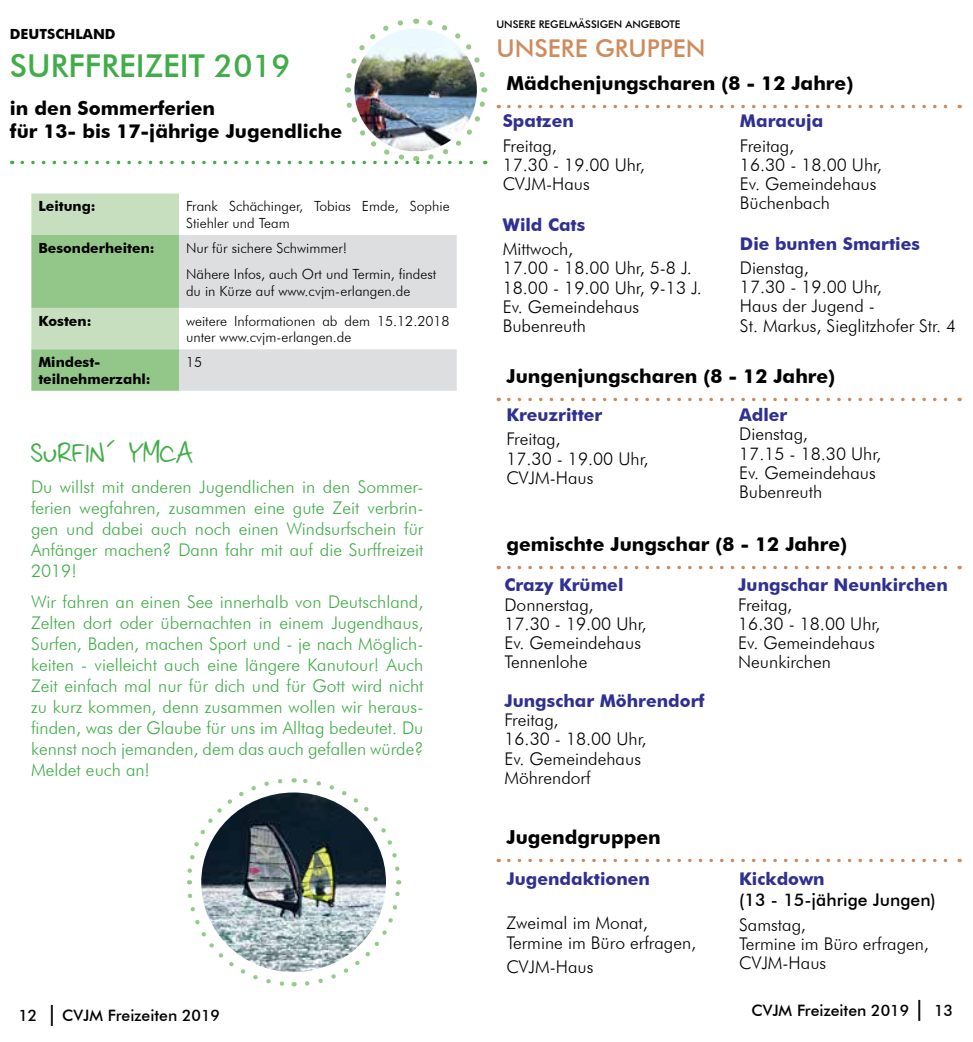
<style>
.page{position:relative;width:973px;height:1042px;background:#fff}
.page>*{position:absolute;margin:0;border:0;box-sizing:border-box;transform-origin:0 0}
.t1{font:500 31.5px "Futura BT";color:#41ad49}
.t2{font:28px "NICHTLUSTIG2";color:#41ad49}
.t3{font:500 24.5px "Futura BT";color:#ce8c5d}
.t4{font:700 19.25px/23.1px "Futura BT";color:#000}
.t5{font:300 17.5px/19.2px "Futura BT";color:#000}
.t6{font:300 17.5px/21px "Futura BT";color:#41ad49;text-align:justify}
.t7{font:700 17.5px "Futura BT";color:#2e3092}
.t8{font:500 17.5px "Futura BT";color:#000}
.t9{font:500 15.75px "Futura BT";color:#000}
.t10{font:300 14px/16.8px "Futura BT";color:#000}
.t11{font:700 14px/16.8px "Futura BT";color:#000}
.t12{font:500 10.5px "Futura BT";color:#000}
.s1{font-size:21px}
</style>
<div class="page">
<svg style="left:305px;top:880px;width:97px;height:106px"></svg>
<svg style="left:293px;top:778px;width:107px;height:93px"></svg>
<svg style="left:187px;top:779px;width:96px;height:105px"></svg>
<svg style="left:187px;top:893px;width:107px;height:94px"></svg>
<img style="left:201px;top:792px;width:185px;height:180px">
<svg style="left:31px;top:193px;width:148px;height:198px"></svg>
<svg style="left:179px;top:235px;width:277px;height:156px;fill:#dddedf"></svg>
<svg style="left:22px;top:18px;width:466px;height:146px"></svg>
<img style="left:354px;top:28px;width:123px;height:123px">
<svg style="left:508px;top:105px;width:451px;height:3px"></svg>
<svg style="left:508px;top:398px;width:451px;height:3px"></svg>
<svg style="left:508px;top:566px;width:451px;height:3px"></svg>
<svg style="left:508px;top:858px;width:451px;height:4px"></svg>
<p class="t11" style="left:10px;top:26px;width:107px">DEUTSCHLAND</p>
<h1 class="t1" style="left:10px;top:47px;width:282px">SURFFREIZEIT 2019</h1>
<p class="t4" style="left:10px;top:96px;width:334px">in den Sommerferien<br>für 13- bis 17-jährige Jugendliche</p>
<p class="t11" style="left:38px;top:198px;width:59px">Leitung:</p>
<p class="t10" style="left:186px;top:198px;width:265px">Frank Schächinger, Tobias Emde, Sophie<br>Stiehler und Team</p>
<p class="t11" style="left:38px;top:239px;width:118px">Besonderheiten:</p>
<p class="t10" style="left:186px;top:234px;width:252px;line-height:26.8px">Nur für sichere Schwimmer!<br>Nähere Infos, auch Ort und Termin, findest</p>
<p class="t10" style="left:186px;top:283px;width:226px">du in Kürze auf www.cvjm-erlangen.de</p>
<p class="t11" style="left:38px;top:312px;width:55px">Kosten:</p>
<p class="t10" style="left:186px;top:312px;width:265px">weitere Informationen ab dem 15.12.2018 unter www.cvjm-erlangen.de</p>
<p class="t11" style="left:38px;top:353px;width:114px">Mindest&shy;teilnehmerzahl:</p>
<p class="t10" style="left:186px;top:353px;width:18px">15</p>
<h2 class="t2" style="left:31px;top:434px;width:162px">Surfin´ YMCA</h2>
<p class="t6" style="left:31px;top:476px;width:394px">Du willst mit anderen Jugendlichen in den Sommer&shy;ferien wegfahren, zusammen eine gute Zeit verbrin&shy;gen und dabei auch noch einen Windsurfschein für Anfänger machen? Dann fahr mit auf die Surffreizeit 2019!</p>
<p class="t6" style="left:31px;top:591px;width:394px">Wir fahren an einen See innerhalb von Deutschland, Zelten dort oder übernachten in einem Jugendhaus, Surfen, Baden, machen Sport und - je nach Möglich&shy;keiten - vielleicht auch eine längere Kanutour! Auch Zeit einfach mal nur für dich und für Gott wird nicht zu kurz kommen, denn zusammen wollen wir heraus&shy;finden, was der Glaube für uns im Alltag bedeutet. Du kennst noch jemanden, dem das auch gefallen würde?<br>Meldet euch an!</p>
<p class="t12" style="left:496px;top:18px;width:185px">UNSERE REGELMÄSSIGEN ANGEBOTE</p>
<h3 class="t3" style="left:496px;top:34px;width:210px">UNSERE GRUPPEN</h3>
<p class="t4" style="left:506px;top:71px;width:348px">Mädchenjungscharen (8 - 12 Jahre)</p>
<p class="t7" style="left:502px;top:111px;width:73px">Spatzen</p>
<p class="t5" style="left:502px;top:136px;width:143px">Freitag,<br>17.30 - 19.00 Uhr,<br>CVJM-Haus</p>
<p class="t7" style="left:502px;top:214px;width:84px">Wild Cats</p>
<p class="t5" style="left:502px;top:239px;width:201px">Mittwoch,<br>17.00 - 18.00 Uhr, 5-8 J.<br>18.00 - 19.00 Uhr, 9-13 J.<br>Ev. Gemeindehaus<br>Bubenreuth</p>
<p class="t7" style="left:739px;top:111px;width:85px">Maracuja</p>
<p class="t5" style="left:739px;top:136px;width:143px">Freitag,<br>16.30 - 18.00 Uhr,<br>Ev. Gemeindehaus<br>Büchenbach</p>
<p class="t7" style="left:739px;top:233px;width:181px">Die bunten Smarties</p>
<p class="t5" style="left:739px;top:258px;width:218px">Dienstag,<br>17.30 - 19.00 Uhr,<br>Haus der Jugend -<br>St. Markus, Sieglitzhofer Str. 4</p>
<p class="t4" style="left:506px;top:364px;width:330px">Jungenjungscharen (8 - 12 Jahre)</p>
<p class="t7" style="left:506px;top:404px;width:97px">Kreuzritter</p>
<p class="t5" style="left:506px;top:429px;width:143px">Freitag,<br>17.30 - 19.00 Uhr,<br>CVJM-Haus</p>
<p class="t7" style="left:739px;top:404px;width:50px">Adler</p>
<p class="t5" style="left:739px;top:424px;width:143px">Dienstag,<br>17.15 - 18.30 Uhr,<br>Ev. Gemeindehaus<br>Bubenreuth</p>
<p class="t4" style="left:506px;top:532px;width:342px">gemischte Jungschar (8 - 12 Jahre)</p>
<p class="t7" style="left:504px;top:574px;width:120px">Crazy Krümel</p>
<p class="t5" style="left:504px;top:594px;width:143px">Donnerstag,<br>17.30 - 19.00 Uhr,<br>Ev. Gemeindehaus<br>Tennenlohe</p>
<p class="t7" style="left:504px;top:690px;width:202px">Jungschar Möhrendorf</p>
<p class="t5" style="left:504px;top:710px;width:143px">Freitag,<br>16.30 - 18.00 Uhr,<br>Ev. Gemeindehaus<br>Möhrendorf</p>
<p class="t4" style="left:506px;top:825px;width:156px">Jugendgruppen</p>
<p class="t7" style="left:506px;top:868px;width:145px">Jugendaktionen</p>
<p class="t5" style="left:506px;top:913px;width:191px">Zweimal im Monat,<br>Termine im Büro erfragen,</p>
<p class="t5" style="left:506px;top:957px;width:88px">CVJM-Haus</p>
<p class="t7" style="left:738px;top:574px;width:211px">Jungschar Neunkirchen</p>
<p class="t5" style="left:738px;top:594px;width:143px">Freitag,<br>16.30 - 18.00 Uhr,<br>Ev. Gemeindehaus<br>Neunkirchen</p>
<p class="t7" style="left:739px;top:868px;width:87px">Kickdown</p>
<p class="t8" style="left:739px;top:889px;width:198px">(13 - 15-jährige Jungen)</p>
<p class="t5" style="left:739px;top:914px;width:191px">Samstag,<br>Termine im Büro erfragen,<br>CVJM-Haus</p>
<p class="t9" style="left:18px;top:1005px;width:203px">12 <span class="s1">|</span> CVJM Freizeiten 2019</p>
<p class="t9" style="left:751px;top:1001px;width:203px">CVJM Freizeiten 2019 <span class="s1">|</span> 13</p>
</div>
